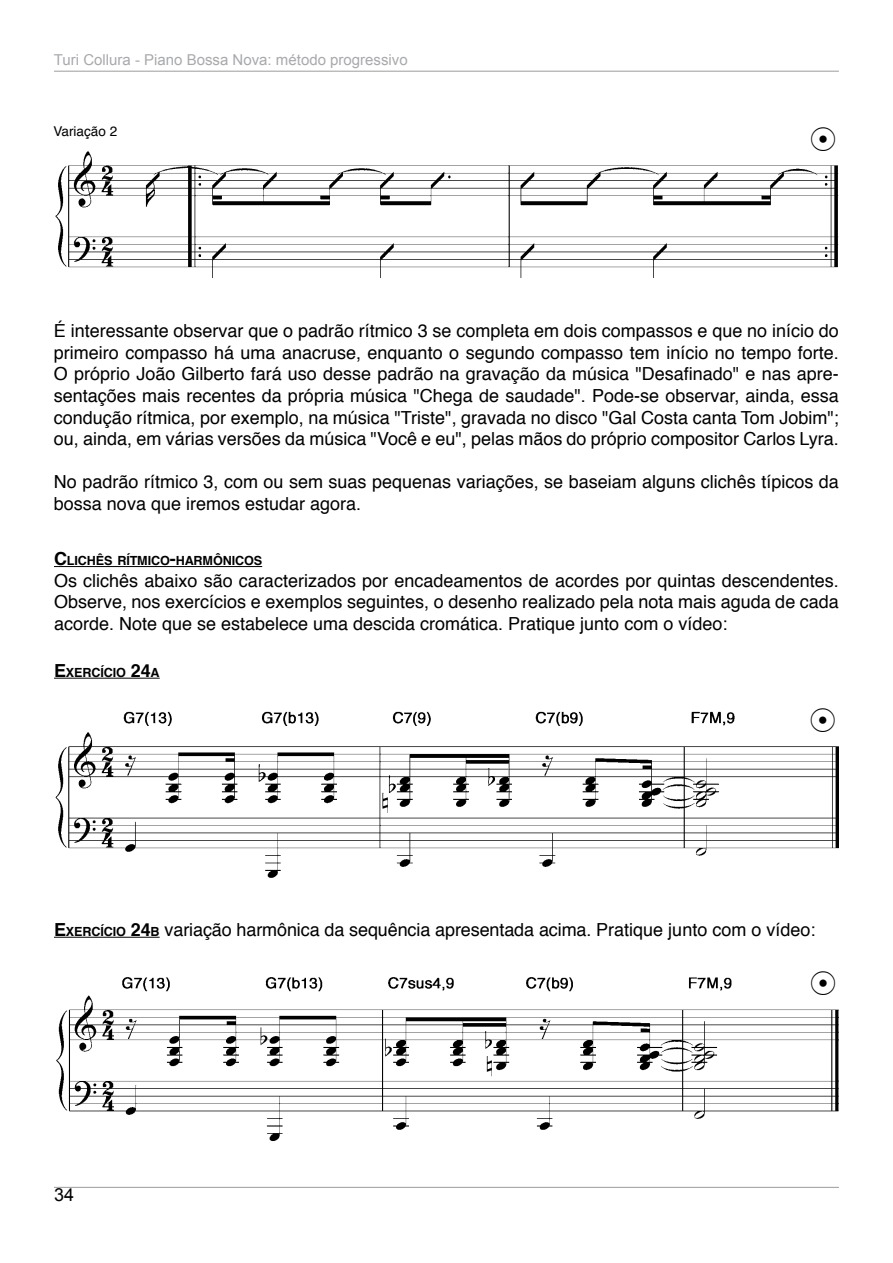
<style>
.page{position:relative;width:893px;height:1263px;background:#fff}
.page>*{position:absolute;margin:0;border:0;box-sizing:border-box;transform-origin:0 0}
.t1{font:18px/21.6px "Helvetica";color:#000;text-align:justify}
.t2{font:18px "Arial";color:#000}
.t3{font:15px "Arial";color:#a7a9ac}
.t4{font:13.5px "Helvetica";color:#000}
.t5{font:700 12.6px "Helvetica";letter-spacing:-.01em;color:#000}
.s1{font-size:18px}
.s2{font-weight:700}
.s3{font-weight:700;font-size:12.6px}
</style>
<div class="page">
<hr style="left:54px;top:71px;width:785px;height:1px;background:#000">
<hr style="left:54px;top:1187px;width:785px;height:1px;background:#000">
<hr style="left:54px;top:937px;width:106px;height:1px;background:#000">
<hr style="left:54px;top:566px;width:208px;height:1px;background:#000">
<img style="left:55px;top:711px;width:784px;height:167px">
<img style="left:55px;top:151px;width:784px;height:127px">
<img style="left:56px;top:977px;width:783px;height:164px">
<hr style="left:54px;top:678px;width:106px;height:1px;background:#000">
<svg style="left:811px;top:711px;width:24px;height:21px"></svg>
<svg style="left:811px;top:977px;width:24px;height:18px"></svg>
<p class="t3" style="left:54px;top:50px;width:355px">Turi Collura - Piano Bossa Nova: método progressivo</p>
<p class="t4" style="left:54px;top:121px;width:65px">Variação 2</p>
<p class="t1" style="left:54px;top:321px;width:786px">É interessante observar que o padrão rítmico 3 se completa em dois compassos e que no início do primeiro compasso há uma anacruse, enquanto o segundo compasso tem início no tempo forte.<br>O próprio João Gilberto fará uso desse padrão na gravação da música "Desafinado" e nas apre&shy;sentações mais recentes da própria música "Chega de saudade". Pode-se observar, ainda, essa condução rítmica, por exemplo, na música "Triste", gravada no disco "Gal Costa canta Tom Jobim"; ou, ainda, em várias versões da música "Você e eu", pelas mãos do próprio compositor Carlos Lyra.</p>
<p class="t1" style="left:54px;top:472px;width:786px">No padrão rítmico 3, com ou sem suas pequenas variações, se baseiam alguns clichês típicos da bossa nova que iremos estudar agora.</p>
<p class="t5" style="left:54px;top:551px;width:210px"><span class="s1">C</span>LICHÊS RÍTMICO<span class="s1">-</span>HARMÔNICOS</p>
<p class="t1" style="left:54px;top:570px;width:786px">Os clichês abaixo são caracterizados por encadeamentos de acordes por quintas descendentes.<br>Observe, nos exercícios e exemplos seguintes, o desenho realizado pela nota mais aguda de cada acorde. Note que se estabelece uma descida cromática. Pratique junto com o vídeo:</p>
<p class="t5" style="left:54px;top:662px;width:107px"><span class="s1">E</span>XERCÍCIO <span class="s1">24</span>A</p>
<p class="t1" style="left:54px;top:919px;width:763px"><span class="s2">E</span><span class="s3">XERCÍCIO</span> <span class="s2">24</span><span class="s3">B</span> variação harmônica da sequência apresentada acima. Pratique junto com o vídeo:</p>
<p class="t2" style="left:54px;top:1183px;width:22px">34</p>
</div>
